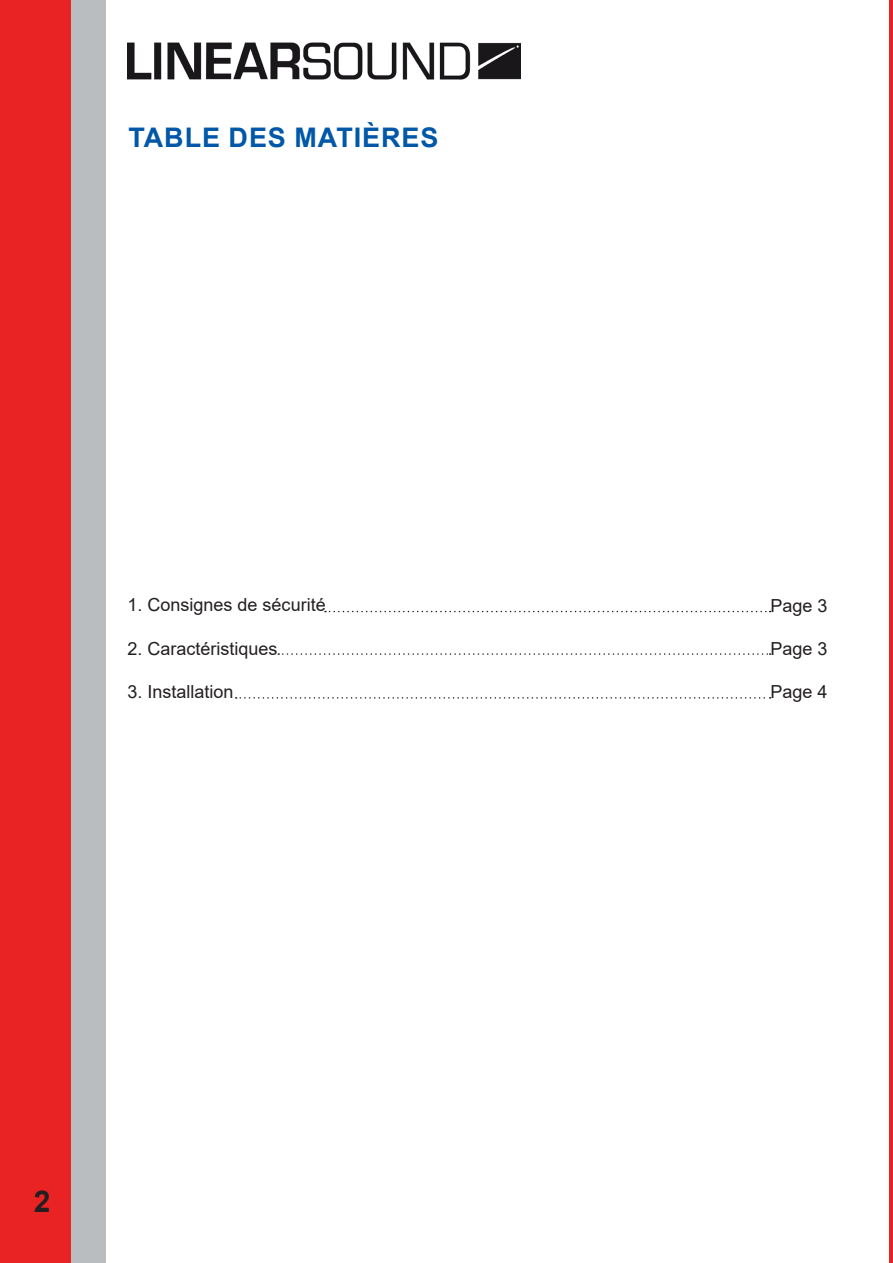
<style>
.page{position:relative;width:893px;height:1263px;background:#fff}
.page>*{position:absolute;margin:0;border:0;box-sizing:border-box;transform-origin:0 0}
.t1{font:700 30px "Arial";color:#231f20}
.ST_01{font:700 27px "Arial";letter-spacing:.035em;color:#0157a8}
.menu{font:18px "Arial";color:#231f20}
</style>
<div class="page">
<div style="left:0;top:0;width:73px;height:1263px;background:#e92323"></div>
<hr style="left:889px;top:0;width:4px;height:1263px;background:#e92323">
<div style="left:72px;top:0;width:34px;height:1263px;background:#babdc0"></div>
<img style="left:128px;top:42px;width:393px;height:38px">
<svg style="left:325px;top:611px;width:446px;height:1px"></svg>
<svg style="left:278px;top:653px;width:492px;height:2px"></svg>
<svg style="left:236px;top:697px;width:535px;height:2px"></svg>
<p class="ST_01" style="left:128px;top:119px;width:312px">TABLE DES MATIÈRES</p>
<p class="menu" style="left:128px;top:593px;width:200px">1. Consignes de sécurité</p>
<p class="menu" style="left:128px;top:636px;width:152px">2. Caractéristiques</p>
<p class="menu" style="left:128px;top:679px;width:108px">3. Installation</p>
<p class="t1" style="left:34px;top:1180px;width:18px">2</p>
<p class="menu" style="left:770px;top:593px;width:59px">Page 3</p>
<p class="menu" style="left:770px;top:636px;width:59px">Page 3</p>
<p class="menu" style="left:770px;top:679px;width:59px">Page 4</p>
</div>
